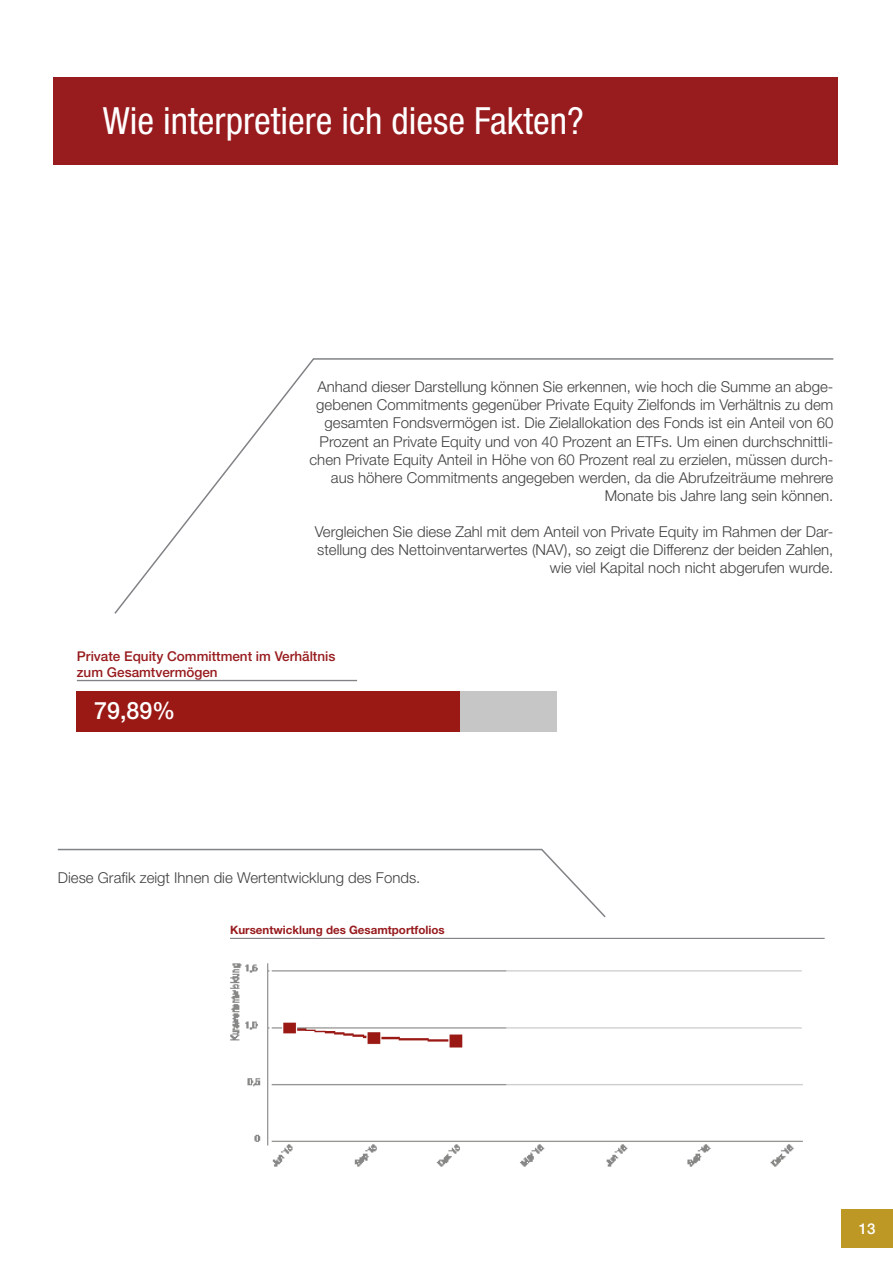
<style>
.page{position:relative;width:893px;height:1263px;background:#fff}
.page>*{position:absolute;margin:0;border:0;box-sizing:border-box;transform-origin:0 0}
.t1{font:condensed 37.5px "Helvetica Neue LT Pro";color:#fff}
.t2{font:500 24px "Helvetica Neue LT Pro";color:#fff}
.t3{font:300 15px/18px "Helvetica Neue LT Pro";color:#414042;text-align:right}
.t4{font:500 15px "Helvetica Neue LT Pro";color:#fff}
.t5{font:500 13.5px/16.2px "Helvetica Neue LT Pro";color:#981b1e}
.t6{font:700 11.55px "Helvetica Neue LT Pro";color:#981b1e}
</style>
<div class="page">
<div style="left:841px;top:1210px;width:52px;height:38px;background:#bd9825"></div>
<hr style="left:77px;top:680px;width:280px;height:1px;background:#808285">
<div style="left:77px;top:691px;width:480px;height:41px;background:#c6c6c6"></div>
<div style="left:77px;top:691px;width:383px;height:41px;background:#9a1915"></div>
<hr style="left:230px;top:938px;width:595px;height:1px;background:#808285">
<svg style="left:114px;top:358px;width:720px;height:256px"></svg>
<svg style="left:57px;top:848px;width:549px;height:70px"></svg>
<div style="left:53px;top:77px;width:785px;height:87px;background:#981b1e"></div>
<img style="left:230px;top:963px;width:573px;height:204px">
<h1 class="t1" style="left:103px;top:99px;width:482px">Wie interpretiere ich diese Fakten?</h1>
<p class="t3" style="left:310px;top:378px;width:525px">Anhand dieser Darstellung können Sie erkennen, wie hoch die Summe an abge&shy;gebenen Commitments gegenüber Private Equity Zielfonds im Verhältnis zu dem gesamten Fondsvermögen ist. Die Zielallokation des Fonds ist ein Anteil von 60<br>Prozent an Private Equity und von 40 Prozent an ETFs. Um einen durchschnittli&shy;chen Private Equity Anteil in Höhe von 60 Prozent real zu erzielen, müssen durch&shy;aus höhere Commitments angegeben werden, da die Abrufzeiträume mehrere Monate bis Jahre lang sein können.</p>
<p class="t3" style="left:315px;top:522px;width:520px">Vergleichen Sie diese Zahl mit dem Anteil von Private Equity im Rahmen der Dar&shy;stellung des Nettoinventarwertes (NAV), so zeigt die Differenz der beiden Zahlen, wie viel Kapital noch nicht abgerufen wurde.</p>
<p class="t5" style="left:77px;top:648px;width:260px">Private Equity Committment im Verhältnis zum Gesamtvermögen</p>
<h2 class="t2" style="left:94px;top:696px;width:83px">79,89%</h2>
<p class="t3" style="left:58px;top:868px;width:364px">Diese Grafik zeigt Ihnen die Wertentwicklung des Fonds.</p>
<p class="t6" style="left:230px;top:922px;width:216px">Kursentwicklung des Gesamtportfolios</p>
<p class="t4" style="left:859px;top:1220px;width:18px">13</p>
</div>
